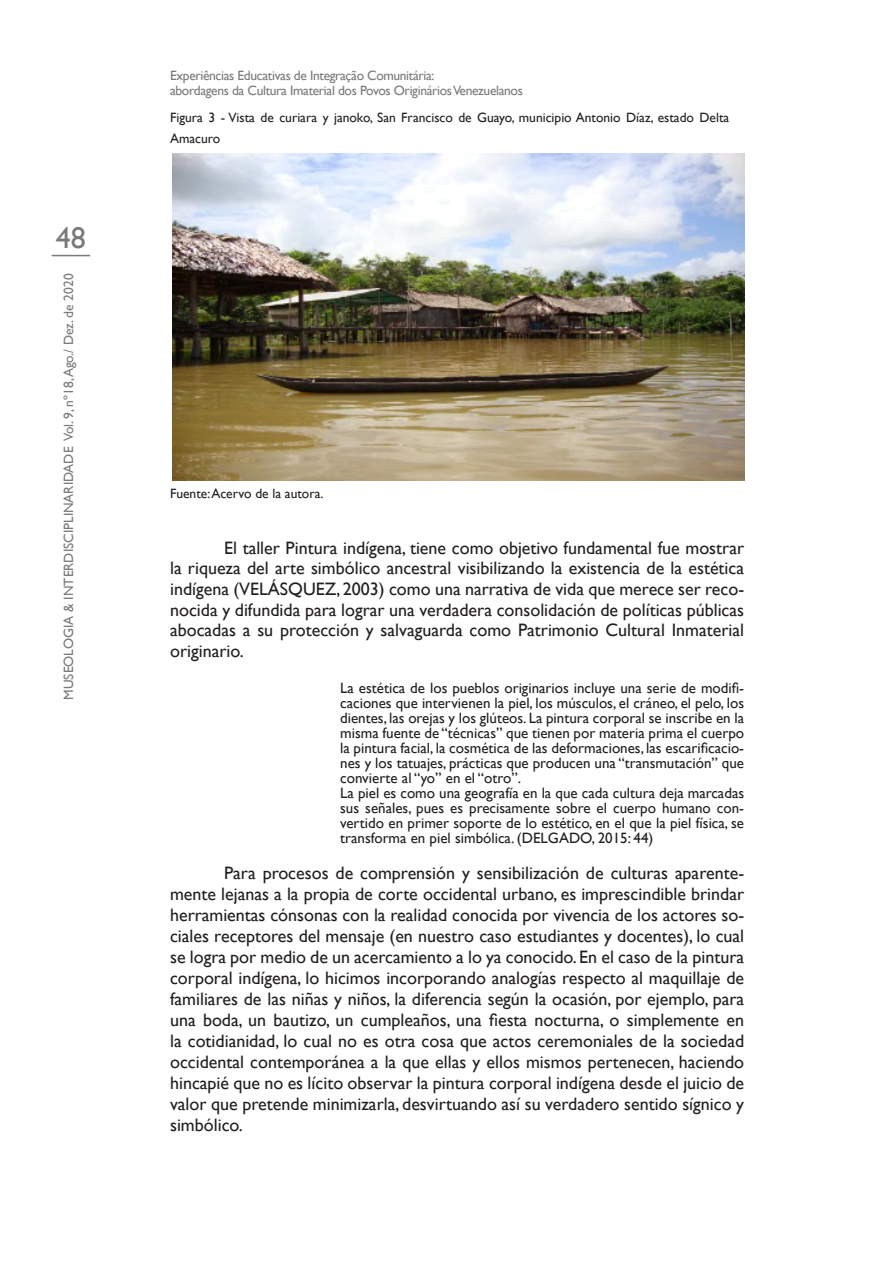
<style>
.page{position:relative;width:893px;height:1263px;background:#fff}
.page>*{position:absolute;margin:0;border:0;box-sizing:border-box;transform-origin:0 0}
.t1{font:30px "Gill Sans";color:#797a79}
.t2{font:18px/21px "Gill Sans";color:#231f20;text-align:justify}
.t3{font:15px/15px "Gill Sans";color:#231f20;text-align:justify}
.Museologia_Pamela{font:13.5px/20.7px "Gill Sans";color:#231f20}
.t4{font:13.5px/15px "Gill Sans";letter-spacing:-.025em;color:#797a79}
.t5{font:13.5px "Gill Sans";color:#797a79}
</style>
<div class="page">
<hr style="left:52px;top:255px;width:38px;height:1px;background:#797a79">
<img style="left:172px;top:153px;width:572px;height:327px">
<h1 class="t1" style="left:56px;top:221px;width:31px">48</h1>
<p class="t5" style="left:61px;top:700px;width:428px;rotate:-90deg">MUSEOLOGIA &amp; INTERDISCIPLINARIDADE Vol. 9, nº18, Ago./ Dez. de 2020</p>
<p class="t4" style="left:170px;top:69px;width:354px">Experiências Educativas de Integração Comunitária:<br>abordagens da Cultura Imaterial dos Povos Originários Venezuelanos</p>
<p class="Museologia_Pamela" style="left:170px;top:107px;width:561px">Figura 3 - Vista de curiara y janoko, San Francisco de Guayo, municipio Antonio Díaz, estado Delta<br>Amacuro</p>
<p class="Museologia_Pamela" style="left:170px;top:484px;width:155px">Fuente: Acervo de la autora.</p>
<p class="t2" style="left:170px;top:537px;width:576px;text-indent:54px">El taller Pintura indígena, tiene como objetivo fundamental fue mostrar la riqueza del arte simbólico ancestral visibilizando la existencia de la estética indígena (VELÁSQUEZ, 2003) como una narrativa de vida que merece ser reco&shy;nocida y difundida para lograr una verdadera consolidación de políticas públicas abocadas a su protección y salvaguarda como Patrimonio Cultural Inmaterial originario.</p>
<p class="t3" style="left:340px;top:680px;width:405px">La estética de los pueblos originarios incluye una serie de modifi&shy;caciones que intervienen la piel, los músculos, el cráneo, el pelo, los dientes, las orejas y los glúteos. La pintura corporal se inscribe en la misma fuente de “técnicas” que tienen por materia prima el cuerpo la pintura facial, la cosmética de las deformaciones, las escarificacio&shy;nes y los tatuajes, prácticas que producen una “transmutación” que convierte al “yo” en el “otro”.</p>
<p class="t3" style="left:340px;top:785px;width:405px">La piel es como una geografía en la que cada cultura deja marcadas sus señales, pues es precisamente sobre el cuerpo humano con&shy;vertido en primer soporte de lo estético, en el que la piel física, se transforma en piel simbólica. (DELGADO, 2015: 44)</p>
<p class="t2" style="left:170px;top:862px;width:576px;text-indent:54px">Para procesos de comprensión y sensibilización de culturas aparente&shy;mente lejanas a la propia de corte occidental urbano, es imprescindible brindar herramientas cónsonas con la realidad conocida por vivencia de los actores so&shy;ciales receptores del mensaje (en nuestro caso estudiantes y docentes), lo cual se logra por medio de un acercamiento a lo ya conocido. En el caso de la pintura corporal indígena, lo hicimos incorporando analogías respecto al maquillaje de familiares de las niñas y niños, la diferencia según la ocasión, por ejemplo, para una boda, un bautizo, un cumpleaños, una fiesta nocturna, o simplemente en la cotidianidad, lo cual no es otra cosa que actos ceremoniales de la sociedad occidental contemporánea a la que ellas y ellos mismos pertenecen, haciendo hincapié que no es lícito observar la pintura corporal indígena desde el juicio de valor que pretende minimizarla, desvirtuando así su verdadero sentido sígnico y simbólico.</p>
</div>
